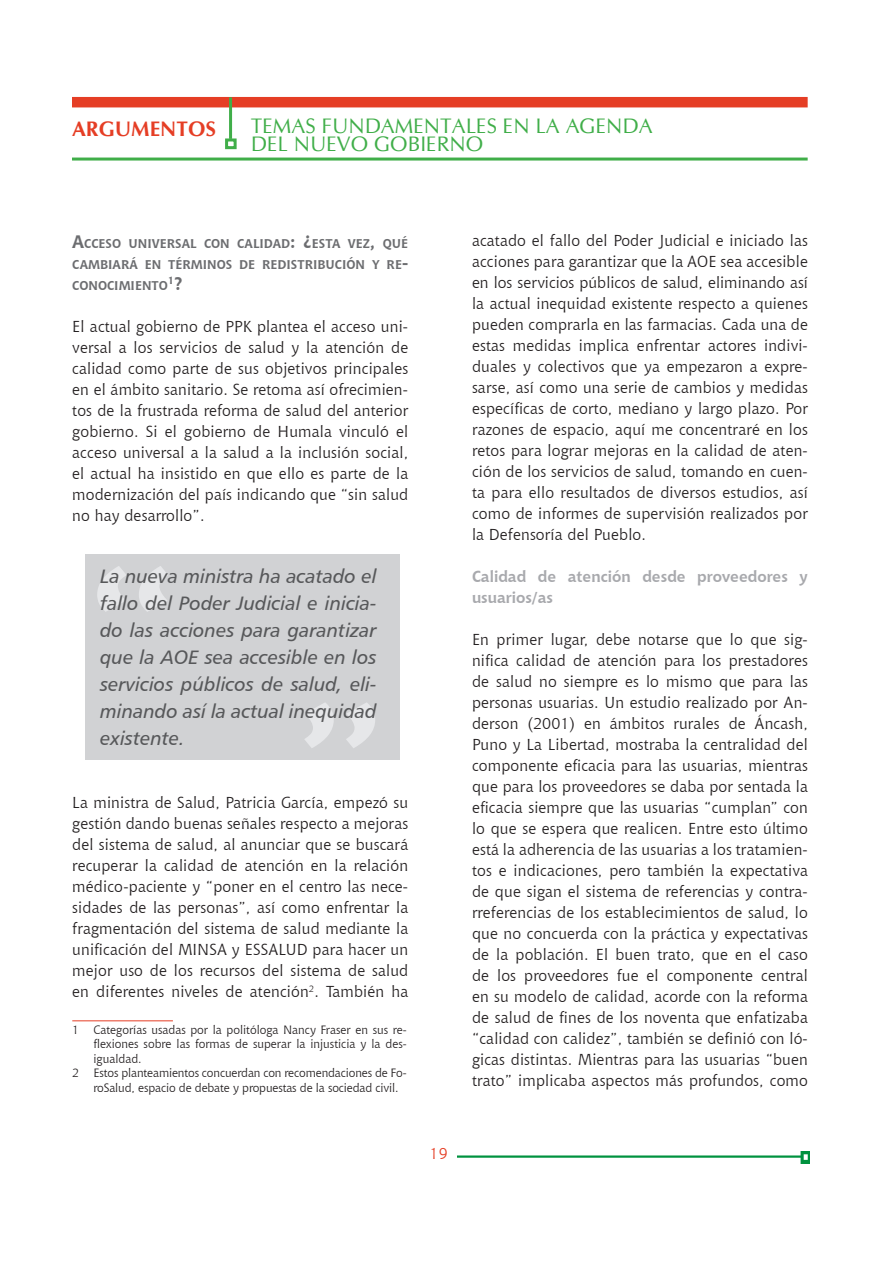
<style>
.page{position:relative;width:893px;height:1263px;background:#fff}
.page>*{position:absolute;margin:0;border:0;box-sizing:border-box;transform-origin:0 0}
.Pies{font:229.95px "Chianti BT";color:#e6e7e9}
.pies2{font:229.95px "Chianti BT";color:#e6e7e9}
.Texto_art{font:21px "CG Omega";color:#40ae49}
.t1{font:700 21px "CG Omega";color:#e53e25}
.Sacada{font:19.5px/27px "Humanist 777 BT Italic B";color:#57585a;text-align:justify}
.Texto_art-2{font:15.75px/21px "Chianti BT";letter-spacing:.01em;color:#231f20;text-align:justify}
.Subtitulo_2{font:700 15.75px/21px "Chianti BT";color:#a8a9ad}
.t2{font:15.75px "Chianti BT";color:#e53e25}
.ST1{font:700 12.6px/21px "Chianti BT";color:#6c6d70;text-align:justify}
.Pies-2{font:12px/14.4px "Chianti BT";color:#231f20;text-align:justify}
.pies2-2{font:12px/14.4px "Chianti BT";letter-spacing:-.01em;color:#231f20}
.ST1-2{font:700 10.5px "Chianti BT";color:#6c6d70}
.s1{font-size:18px}
</style>
<div class="page">
<img style="left:457px;top:1151px;width:353px;height:12px">
<div style="left:72px;top:97px;width:736px;height:10px;background:#e53e25"></div>
<hr style="left:229px;top:97px;width:3px;height:42px;background:#40ae49">
<div style="left:225px;top:138px;width:12px;height:11px;border:3px solid #40ae49"></div>
<hr style="left:72px;top:158px;width:736px;height:3px;background:#40ae49">
<hr style="left:72px;top:1020px;width:101px;height:1px;background:#e53e25">
<div style="left:86px;top:554px;width:314px;height:206px;background:#d1d2d4"></div>
<svg style="left:97px;top:566px;width:71px;height:46px"></svg>
<svg style="left:305px;top:703px;width:70px;height:45px"></svg>
<h2 class="t1" style="left:72px;top:116px;width:146px">ARGUMENTOS</h2>
<p class="Texto_art" style="left:251px;top:114px;width:403px">TEMAS FUNDAMENTALES EN LA AGENDA</p>
<p class="Texto_art" style="left:251px;top:132px;width:234px">DEL NUEVO GOBIERNO</p>
<p class="ST1" style="left:72px;top:232px;width:337px"><span class="s1">A</span>CCESO UNIVERSAL CON CALIDAD<span class="s1">: ¿</span>ESTA VEZ<span class="s1">,</span> QUÉ CAMBIARÁ EN TÉRMINOS DE REDISTRIBUCIÓN Y RE<span class="s1">-</span>CONOCIMIENTO</p>
<p class="ST1-2" style="left:168px;top:272px;width:17px">1<span class="s1">?</span></p>
<p class="Texto_art-2" style="left:72px;top:315px;width:337px">El actual gobierno de PPK plantea el acceso uni&shy;versal a los servicios de salud y la atención de calidad como parte de sus objetivos principales en el ámbito sanitario. Se retoma así ofrecimien&shy;tos de la frustrada reforma de salud del anterior gobierno. Si el gobierno de Humala vinculó el acceso universal a la salud a la inclusión social, el actual ha insistido en que ello es parte de la modernización del país indicando que “sin salud no hay desarrollo”.</p>
<p class="Pies" style="left:77px;top:497px;width:111px">“</p>
<p class="Sacada" style="left:100px;top:563px;width:278px">La nueva ministra ha acatado el fallo del Poder Judicial e inicia&shy;do las acciones para garantizar que la AOE sea accesible en los servicios públicos de salud, eli&shy;minando así la actual inequidad existente.</p>
<p class="pies2" style="left:286px;top:633px;width:111px">”</p>
<p class="Texto_art-2" style="left:72px;top:791px;width:337px">La ministra de Salud, Patricia García, empezó su gestión dando buenas señales respecto a mejoras del sistema de salud, al anunciar que se buscará recuperar la calidad de atención en la relación médico-paciente y “poner en el centro las nece&shy;sidades de las personas”, así como enfrentar la fragmentación del sistema de salud mediante la unificación del MINSA y ESSALUD para hacer un mejor uso de los recursos del sistema de salud en diferentes niveles de atención<sup>2</sup>. También ha</p>
<p class="Pies-2" style="left:94px;top:1022px;width:315px;text-indent:-21px">1 Categorías usadas por la politóloga Nancy Fraser en sus re&shy;flexiones sobre las formas de superar la injusticia y la des&shy;igualdad.</p>
<p class="pies2-2" style="left:94px;top:1065px;width:315px;text-indent:-21px">2 Estos planteamientos concuerdan con recomendaciones de Fo&shy;roSalud, espacio de debate y propuestas de la sociedad civil.</p>
<p class="t2" style="left:430px;top:1142px;width:20px">19</p>
<p class="Texto_art-2" style="left:472px;top:229px;width:337px">acatado el fallo del Poder Judicial e iniciado las acciones para garantizar que la AOE sea accesible en los servicios públicos de salud, eliminando así la actual inequidad existente respecto a quienes pueden comprarla en las farmacias. Cada una de estas medidas implica enfrentar actores indivi&shy;duales y colectivos que ya empezaron a expre&shy;sarse, así como una serie de cambios y medidas específicas de corto, mediano y largo plazo. Por razones de espacio, aquí me concentraré en los retos para lograr mejoras en la calidad de aten&shy;ción de los servicios de salud, tomando en cuen&shy;ta para ello resultados de diversos estudios, así como de informes de supervisión realizados por la Defensoría del Pueblo.</p>
<p class="Subtitulo_2" style="left:472px;top:565px;width:337px">Calidad de atención desde proveedores y usuarios/as</p>
<p class="Texto_art-2" style="left:472px;top:628px;width:337px">En primer lugar, debe notarse que lo que sig&shy;nifica calidad de atención para los prestadores de salud no siempre es lo mismo que para las personas usuarias. Un estudio realizado por An&shy;derson (2001) en ámbitos rurales de Áncash, Puno y La Libertad, mostraba la centralidad del componente eficacia para las usuarias, mientras que para los proveedores se daba por sentada la eficacia siempre que las usuarias “cumplan” con lo que se espera que realicen. Entre esto último está la adherencia de las usuarias a los tratamien&shy;tos e indicaciones, pero también la expectativa de que sigan el sistema de referencias y contra&shy;rreferencias de los establecimientos de salud, lo que no concuerda con la práctica y expectativas de la población. El buen trato, que en el caso de los proveedores fue el componente central en su modelo de calidad, acorde con la reforma de salud de fines de los noventa que enfatizaba “calidad con calidez”, también se definió con ló&shy;gicas distintas. Mientras para las usuarias “buen trato” implicaba aspectos más profundos, como</p>
</div>
